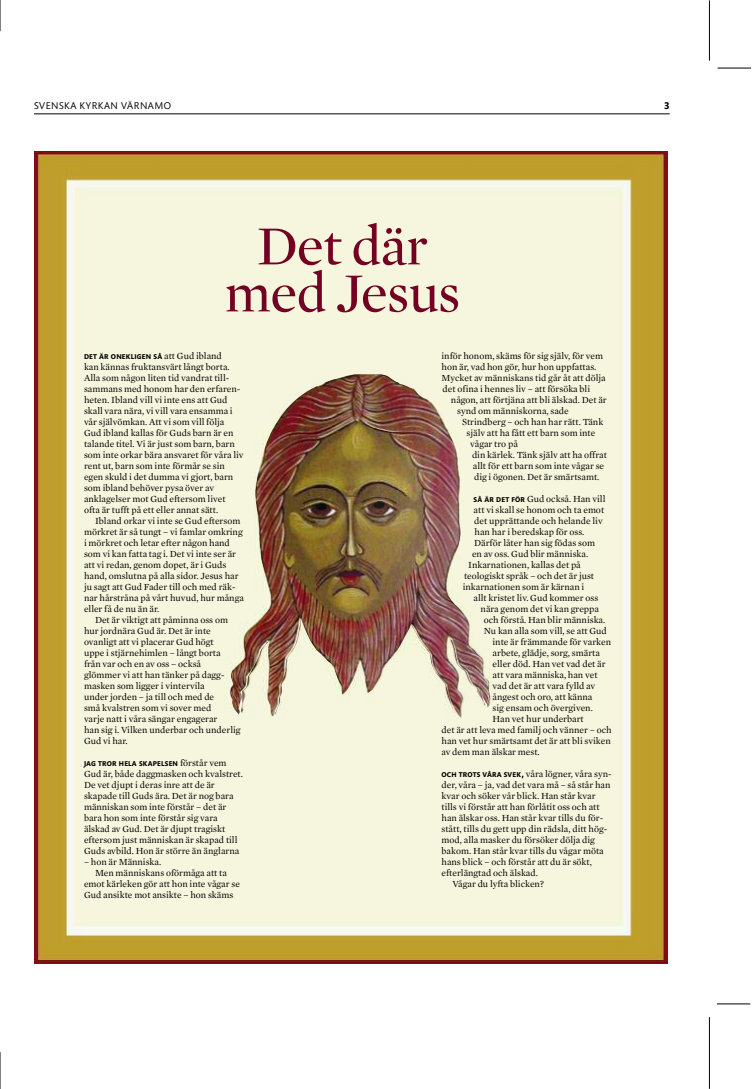
<style>
.page{position:relative;width:752px;height:1089px;background:#fff}
.page>*{position:absolute;margin:0;border:0;box-sizing:border-box;transform-origin:0 0}
.t1{font:56px/47px "Mercury Display";letter-spacing:-.01em;color:#730022;text-align:center}
.t2{font:10px "Mundo Sans Std";letter-spacing:.05em;color:#000}
.t3{font:700 10px "Mundo Sans Std";color:#000}
.t4{font:9.5px/11px "Mercury Text G1";color:#000}
.t5{font:700 7.1px "Mundo Sans Std";letter-spacing:.03em;color:#000}
.s1{font-family:"Mercury Text G1";font-weight:400;font-size:9.5px}
.s2{font-family:"Mundo Sans Std";font-weight:700;font-size:7.1px}
.s3{font-family:"Mundo Sans Std";font-weight:700}
</style>
<div class="page">
<hr style="left:0;top:0;width:1px;height:31px;background:#000">
<hr style="left:0;top:1052px;width:1px;height:37px;background:#000">
<hr style="left:708px;top:1017px;width:1px;height:71px;background:#000">
<hr style="left:716px;top:1003px;width:34px;height:1px;background:#000">
<hr style="left:717px;top:68px;width:33px;height:1px;background:#000">
<hr style="left:708px;top:0;width:1px;height:61px;background:#000">
<hr style="left:34px;top:114px;width:635px;height:1px;background:#000">
<img style="left:35px;top:151px;width:632px;height:812px">
<img style="left:229px;top:374px;width:262px;height:344px">
<p class="t2" style="left:34px;top:103px;width:139px">SVENSKA KYRKAN VÄRNAMO</p>
<h1 class="t1" style="left:224px;top:229px;width:237px">Det där med Jesus</h1>
<p class="t5" style="left:84px;top:354px;width:139px">DET ÄR ONEKLIGEN SÅ <span class="s1">att Gud ibland</span></p>
<p class="t4" style="left:84px;top:361px;width:161px">kan kännas fruktansvärt långt borta.<br>Alla som någon liten tid vandrat till&shy;sammans med honom har den erfaren&shy;heten. Ibland vill vi inte ens att Gud skall vara nära, vi vill vara ensamma i vår självömkan. Att vi som vill följa Gud ibland kallas för Guds barn är en talande titel. Vi är just som barn, barn som inte orkar bära ansvaret för våra liv rent ut, barn som inte förmår se sin egen skuld i det dumma vi gjort, barn som ibland behöver pysa över av anklagelser mot Gud eftersom livet ofta är tufft på ett eller annat sätt.</p>
<p class="t4" style="left:95px;top:515px;width:147px">Ibland orkar vi inte se Gud eftersom</p>
<p class="t4" style="left:84px;top:526px;width:160px">mörkret är så tungt – vi famlar omkring</p>
<p class="t4" style="left:84px;top:537px;width:147px">i mörkret och letar efter någon hand</p>
<p class="t4" style="left:84px;top:548px;width:153px">som vi kan fatta tag i. Det vi inte ser är</p>
<p class="t4" style="left:84px;top:559px;width:144px">att vi redan, genom dopet, är i Guds</p>
<p class="t4" style="left:84px;top:570px;width:156px">hand, omslutna på alla sidor. Jesus har</p>
<p class="t4" style="left:84px;top:581px;width:153px">ju sagt att Gud Fader till och med räk-</p>
<p class="t4" style="left:84px;top:592px;width:161px">nar hårstråna på vårt huvud, hur många</p>
<p class="t4" style="left:84px;top:603px;width:77px">eller få de nu än är.</p>
<p class="t4" style="left:95px;top:614px;width:134px">Det är viktigt att påminna oss om</p>
<p class="t4" style="left:84px;top:625px;width:128px">hur jordnära Gud är. Det är inte</p>
<p class="t4" style="left:84px;top:636px;width:131px">ovanligt att vi placerar Gud högt</p>
<p class="t4" style="left:84px;top:647px;width:138px">uppe i stjärnehimlen – långt borta</p>
<p class="t4" style="left:84px;top:658px;width:118px">från var och en av oss – också</p>
<p class="t4" style="left:84px;top:669px;width:142px">glömmer vi att han tänker på dagg-</p>
<p class="t4" style="left:84px;top:680px;width:122px">masken som ligger i vintervila</p>
<p class="t4" style="left:84px;top:691px;width:132px">under jorden – ja till och med de</p>
<p class="t4" style="left:84px;top:702px;width:129px">små kvalstren som vi sover med</p>
<p class="t4" style="left:84px;top:713px;width:135px">varje natt i våra sängar engagerar</p>
<p class="t4" style="left:84px;top:724px;width:158px">han sig i. Vilken underbar och underlig</p>
<p class="t4" style="left:84px;top:735px;width:45px">Gud vi har.</p>
<p class="t5" style="left:84px;top:761px;width:144px">JAG TROR HELA SKAPELSEN <span class="s1">förstår vem</span></p>
<p class="t4" style="left:84px;top:768px;width:160px">Gud är, både daggmasken och kvalstret.<br>De vet djupt i deras inre att de är skapade till Guds ära. Det är nog bara människan som inte förstår – det är bara hon som inte förstår sig vara älskad av Gud. Det är djupt tragiskt eftersom just människan är skapad till Guds avbild. Hon är större än änglarna</p>
<p class="t4" style="left:84px;top:856px;width:79px">– hon är Människa.</p>
<p class="t4" style="left:95px;top:867px;width:133px">Men människans oförmåga att ta</p>
<p class="t4" style="left:84px;top:878px;width:157px">emot kärleken gör att hon inte vågar se</p>
<p class="t4" style="left:84px;top:889px;width:151px">Gud ansikte mot ansikte – hon skäms</p>
<p class="t4" style="left:441px;top:350px;width:166px">inför honom, skäms för sig själv, för vem hon är, vad hon gör, hur hon uppfattas.<br>Mycket av människans tid går åt att dölja det ofina i hennes liv – att försöka bli</p>
<p class="t4" style="left:450px;top:394px;width:157px">någon, att förtjäna att bli älskad. Det är</p>
<p class="t4" style="left:457px;top:405px;width:113px">synd om människorna, sade</p>
<p class="t4" style="left:462px;top:416px;width:143px">Strindberg – och han har rätt. Tänk</p>
<p class="t4" style="left:466px;top:427px;width:130px">själv att ha fått ett barn som inte</p>
<p class="t4" style="left:470px;top:438px;width:49px">vågar tro på</p>
<p class="t4" style="left:471px;top:449px;width:136px">din kärlek. Tänk själv att ha offrat</p>
<p class="t4" style="left:472px;top:460px;width:133px">allt för ett barn som inte vågar se</p>
<p class="t4" style="left:474px;top:471px;width:127px">dig i ögonen. Det är smärtsamt.</p>
<p class="t4" style="left:473px;top:493px;width:133px"><span class="s2">SÅ ÄR DET FÖR</span> Gud också. Han vill</p>
<p class="t4" style="left:473px;top:504px;width:132px">att vi skall se honom och ta emot</p>
<p class="t4" style="left:474px;top:515px;width:130px">det upprättande och helande liv</p>
<p class="t4" style="left:474px;top:526px;width:111px">han har i beredskap för oss.</p>
<p class="t4" style="left:474px;top:537px;width:122px">Därför låter han sig födas som</p>
<p class="t4" style="left:472px;top:548px;width:118px">en av oss. Gud blir människa.</p>
<p class="t4" style="left:468px;top:559px;width:114px">Inkarnationen, kallas det på</p>
<p class="t4" style="left:464px;top:570px;width:131px">teologiskt språk – och det är just</p>
<p class="t4" style="left:462px;top:581px;width:123px">inkarnationen som är kärnan i</p>
<p class="t4" style="left:473px;top:592px;width:126px">allt kristet liv. Gud kommer oss</p>
<p class="t4" style="left:480px;top:603px;width:120px">nära genom det vi kan greppa</p>
<p class="t4" style="left:483px;top:614px;width:123px">och förstå. Han blir människa.</p>
<p class="t4" style="left:483px;top:625px;width:124px">Nu kan alla som vill, se att Gud</p>
<p class="t4" style="left:492px;top:636px;width:120px">inte är främmande för varken</p>
<p class="t4" style="left:492px;top:647px;width:109px">arbete, glädje, sorg, smärta</p>
<p class="t4" style="left:492px;top:658px;width:114px">eller död. Han vet vad det är</p>
<p class="t4" style="left:492px;top:669px;width:106px">att vara människa, han vet</p>
<p class="t4" style="left:492px;top:680px;width:104px">vad det är att vara fylld av</p>
<p class="t4" style="left:492px;top:691px;width:101px">ångest och oro, att känna</p>
<p class="t4" style="left:492px;top:702px;width:102px">sig ensam och övergiven.</p>
<p class="t4" style="left:492px;top:713px;width:93px">Han vet hur underbart</p>
<p class="t4" style="left:441px;top:724px;width:171px">det är att leva med familj och vänner – och</p>
<p class="t4" style="left:441px;top:735px;width:171px">han vet hur smärtsamt det är att bli sviken</p>
<p class="t4" style="left:441px;top:746px;width:100px">av dem man älskar mest.</p>
<p class="t4" style="left:441px;top:768px;width:171px"><span class="s2">OCH TROTS VÅRA SVEK</span><span class="s3">,</span> våra lögner, våra syn-</p>
<p class="t4" style="left:441px;top:779px;width:170px">der, våra – ja, vad det vara må – så står han</p>
<p class="t4" style="left:441px;top:790px;width:155px">kvar och söker vår blick. Han står kvar</p>
<p class="t4" style="left:441px;top:801px;width:159px">tills vi förstår att han förlåtit oss och att</p>
<p class="t4" style="left:441px;top:812px;width:163px">han älskar oss. Han står kvar tills du för-</p>
<p class="t4" style="left:441px;top:823px;width:167px">stått, tills du gett upp din rädsla, ditt hög-</p>
<p class="t4" style="left:441px;top:834px;width:155px">mod, alla masker du försöker dölja dig</p>
<p class="t4" style="left:441px;top:845px;width:164px">bakom. Han står kvar tills du vågar möta</p>
<p class="t4" style="left:441px;top:856px;width:152px">hans blick – och förstår att du är sökt,</p>
<p class="t4" style="left:441px;top:867px;width:98px">efterlängtad och älskad.</p>
<p class="t4" style="left:452px;top:878px;width:93px">Vågar du lyfta blicken?</p>
<p class="t3" style="left:663px;top:103px;width:7px">3</p>
</div>
